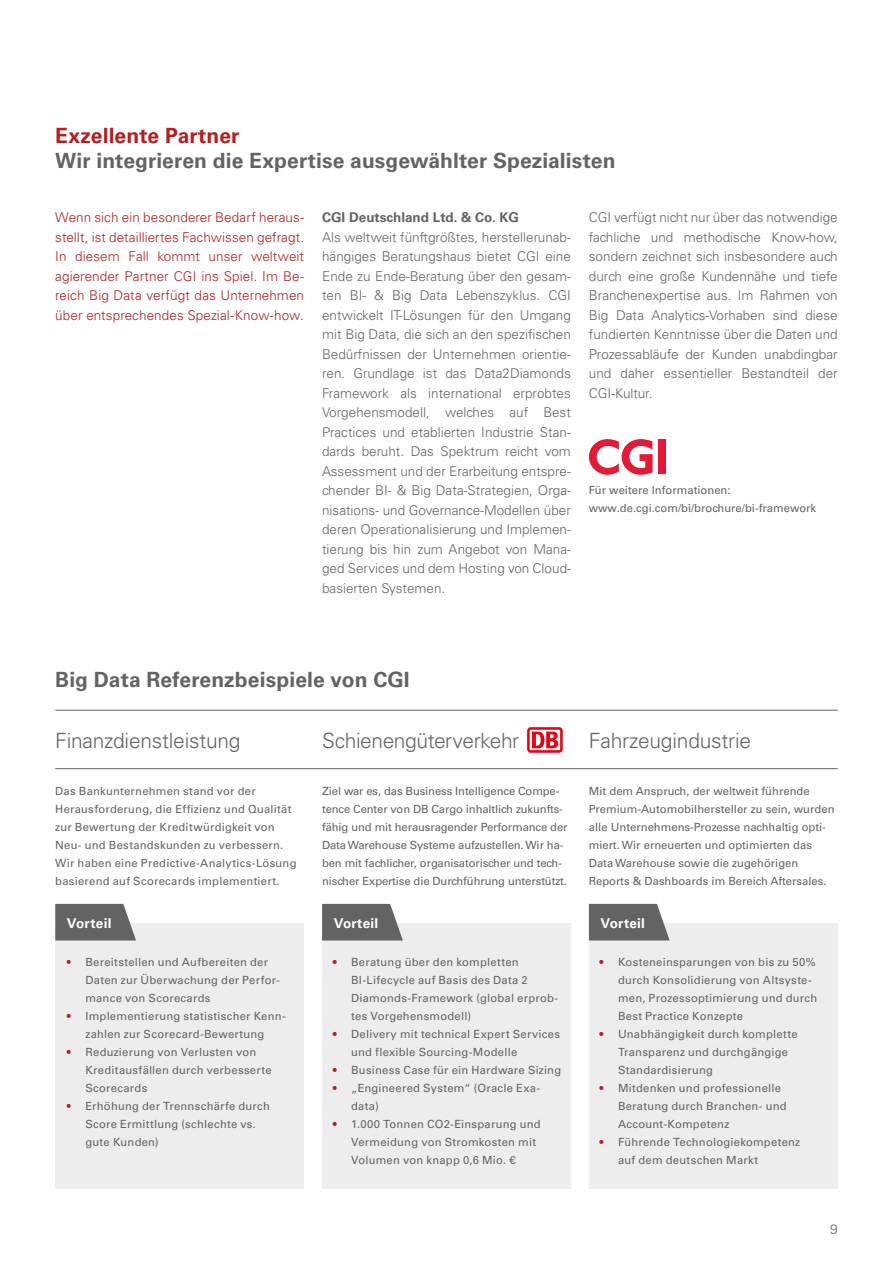
<style>
.page{position:relative;width:893px;height:1263px;background:#fff}
.page>*{position:absolute;margin:0;border:0;box-sizing:border-box;transform-origin:0 0}
.t1{font:700 21px "Univers LT Std";letter-spacing:.005em;color:#646363}
.t2{font:300 21px "Univers LT Std";letter-spacing:-.015em;color:#646363}
.t3{font:700 21px "Univers LT Std";letter-spacing:.005em;color:#b51f1f}
.t4{font:300 13.5px/19.5px "Univers LT Std";color:#646363;text-align:justify}
.t5{font:300 13.5px/19.5px "Univers LT Std";letter-spacing:.005em;color:#b51f1f;text-align:justify}
.t6{font:700 13.5px "Univers LT Std";color:#646363}
.t7{font:700 13.5px "Univers LT Std";letter-spacing:.015em;color:#fff}
.t8{font:11.25px/18px "Univers LT Std";letter-spacing:.015em;color:#646363}
.t9{font:11.25px/18px "Univers LT Std";letter-spacing:-.01em;color:#646363}
.s1{color:#b51f1f}
</style>
<div class="page">
<div style="left:322px;top:923px;width:249px;height:265px;background:#ededed"></div>
<div style="left:589px;top:923px;width:249px;height:265px;background:#ededed"></div>
<div style="left:55px;top:923px;width:249px;height:265px;background:#ededed"></div>
<svg style="left:55px;top:904px;width:81px;height:36px;background:#706f6f"></svg>
<svg style="left:589px;top:439px;width:64px;height:36px"></svg>
<div style="left:658px;top:440px;width:8px;height:34px;background:#e21a38"></div>
<hr style="left:55px;top:768px;width:783px;height:1px;background:#646363">
<hr style="left:55px;top:710px;width:783px;height:1px;background:#646363">
<svg style="left:322px;top:904px;width:81px;height:36px;background:#706f6f"></svg>
<svg style="left:589px;top:904px;width:81px;height:36px;background:#706f6f"></svg>
<svg style="left:527px;top:727px;width:36px;height:26px"></svg>
<svg style="left:530px;top:730px;width:30px;height:20px"></svg>
<svg style="left:532px;top:732px;width:26px;height:16px"></svg>
<h1 class="t3" style="left:55px;top:123px;width:186px">Exzellente Partner</h1>
<h1 class="t1" style="left:55px;top:149px;width:562px">Wir integrieren die Expertise ausgewählter Spezialisten</h1>
<p class="t5" style="left:55px;top:208px;width:250px">Wenn sich ein besonderer Bedarf heraus&shy;stellt, ist detailliertes Fachwissen gefragt.<br>In diesem Fall kommt unser weltweit agierender Partner CGI ins Spiel. Im Be&shy;reich Big Data verfügt das Unternehmen über entsprechendes Spezial-Know-how.</p>
<p class="t6" style="left:322px;top:210px;width:198px">CGI Deutschland Ltd. &amp; Co. KG</p>
<p class="t4" style="left:322px;top:227px;width:250px">Als weltweit fünftgrößtes, herstellerunab&shy;hängiges Beratungshaus bietet CGI eine Ende zu Ende-Beratung über den gesam&shy;ten BI- &amp; Big Data Lebenszyklus. CGI entwickelt IT-Lösungen für den Umgang mit Big Data, die sich an den spezifischen Bedürfnissen der Unternehmen orientie&shy;ren. Grundlage ist das Data2Diamonds Framework als international erprobtes Vorgehensmodell, welches auf Best Practices und etablierten Industrie Stan&shy;dards beruht. Das Spektrum reicht vom Assessment und der Erarbeitung entspre&shy;chender BI- &amp; Big Data-Strategien, Orga&shy;nisations- und Governance-Modellen über deren Operationalisierung und Implemen&shy;tierung bis hin zum Angebot von Mana&shy;ged Services und dem Hosting von Cloud&shy;basierten Systemen.</p>
<p class="t4" style="left:589px;top:208px;width:250px">CGI verfügt nicht nur über das notwendige fachliche und methodische Know-how, sondern zeichnet sich insbesondere auch durch eine große Kundennähe und tiefe Branchenexpertise aus. Im Rahmen von Big Data Analytics-Vorhaben sind diese fundierten Kenntnisse über die Daten und Prozessabläufe der Kunden unabdingbar und daher essentieller Bestandteil der CGI-Kultur.</p>
<p class="t8" style="left:589px;top:481px;width:229px">Für weitere Informationen: www.de.cgi.com/bi/brochure/bi-framework</p>
<h1 class="t1" style="left:55px;top:667px;width:356px">Big Data Referenzbeispiele von CGI</h1>
<h1 class="t2" style="left:55px;top:728px;width:187px">Finanzdienstleistung</h1>
<h1 class="t2" style="left:322px;top:728px;width:199px">Schienengüterverkehr</h1>
<h1 class="t2" style="left:589px;top:728px;width:164px">Fahrzeugindustrie</h1>
<p class="t8" style="left:55px;top:782px;width:243px">Das Bankunternehmen stand vor der Herausforderung, die Effizienz und Qualität zur Bewertung der Kreditwürdigkeit von Neu- und Bestandskunden zu verbessern.<br>Wir haben eine Predictive-Analytics-Lösung basierend auf Scorecards implementiert.</p>
<p class="t9" style="left:322px;top:782px;width:247px">Ziel war es, das Business Intelligence Compe&shy;tence Center von DB Cargo inhaltlich zukunfts&shy;fähig und mit herausragender Performance der Data Warehouse Systeme aufzustellen. Wir ha&shy;ben mit fachlicher, organisatorischer und tech&shy;nischer Expertise die Durchführung unterstützt.</p>
<p class="t8" style="left:589px;top:782px;width:247px">Mit dem Anspruch, der weltweit führende Premium-Automobilhersteller zu sein, wurden alle Unternehmens-Prozesse nachhaltig opti&shy;miert. Wir erneuerten und optimierten das Data Warehouse sowie die zugehörigen Reports &amp; Dashboards im Bereich Aftersales.</p>
<p class="t7" style="left:67px;top:915px;width:46px">Vorteil</p>
<p class="t8" style="left:85px;top:953px;width:196px;text-indent:-18px"><span class="s1">•</span> Bereitstellen und Aufbereiten der<br>Daten zur Überwachung der Perfor&shy;mance von Scorecards</p>
<p class="t8" style="left:67px;top:1007px;width:220px;text-align:center"><span class="s1">•</span> Implementierung statistischer Kenn&shy;zahlen zur Scorecard-Bewertung</p>
<p class="t8" style="left:85px;top:1043px;width:188px;text-indent:-18px"><span class="s1">•</span> Reduzierung von Verlusten von<br>Kreditausfällen durch verbesserte<br>Scorecards</p>
<p class="t8" style="left:85px;top:1097px;width:186px;text-indent:-18px"><span class="s1">•</span> Erhöhung der Trennschärfe durch<br>Score Ermittlung (schlechte vs. gute Kunden)</p>
<p class="t7" style="left:334px;top:915px;width:46px">Vorteil</p>
<p class="t7" style="left:601px;top:915px;width:46px">Vorteil</p>
<p class="t8" style="left:351px;top:953px;width:209px;text-indent:-18px"><span class="s1">•</span> Beratung über den kompletten<br>BI-Lifecycle auf Basis des Data 2<br>Diamonds-Framework (global erprob&shy;tes Vorgehensmodell)</p>
<p class="t8" style="left:351px;top:1025px;width:210px;text-indent:-18px"><span class="s1">•</span> Delivery mit technical Expert Services und flexible Sourcing-Modelle</p>
<p class="t8" style="left:333px;top:1061px;width:230px"><span class="s1">•</span> Business Case für ein Hardware Sizing</p>
<p class="t8" style="left:351px;top:1079px;width:191px;text-indent:-18px"><span class="s1">•</span> „Engineered System“ (Oracle Exa&shy;data)</p>
<p class="t8" style="left:351px;top:1115px;width:191px;text-indent:-18px"><span class="s1">•</span> 1.000 Tonnen CO2-Einsparung und<br>Vermeidung von Stromkosten mit<br>Volumen von knapp 0,6 Mio. €</p>
<p class="t8" style="left:618px;top:953px;width:201px;text-indent:-18px"><span class="s1">•</span> Kosteneinsparungen von bis zu 50% durch Konsolidierung von Altsyste&shy;men, Prozessoptimierung und durch<br>Best Practice Konzepte</p>
<p class="t8" style="left:618px;top:1025px;width:181px;text-indent:-18px"><span class="s1">•</span> Unabhängigkeit durch komplette<br>Transparenz und durchgängige<br>Standardisierung</p>
<p class="t8" style="left:618px;top:1079px;width:170px;text-indent:-18px"><span class="s1">•</span> Mitdenken und professionelle<br>Beratung durch Branchen- und<br>Account-Kompetenz</p>
<p class="t8" style="left:618px;top:1133px;width:184px;text-indent:-18px"><span class="s1">•</span> Führende Technologiekompetenz auf dem deutschen Markt</p>
<p class="t4" style="left:830px;top:1220px;width:9px">9</p>
</div>
